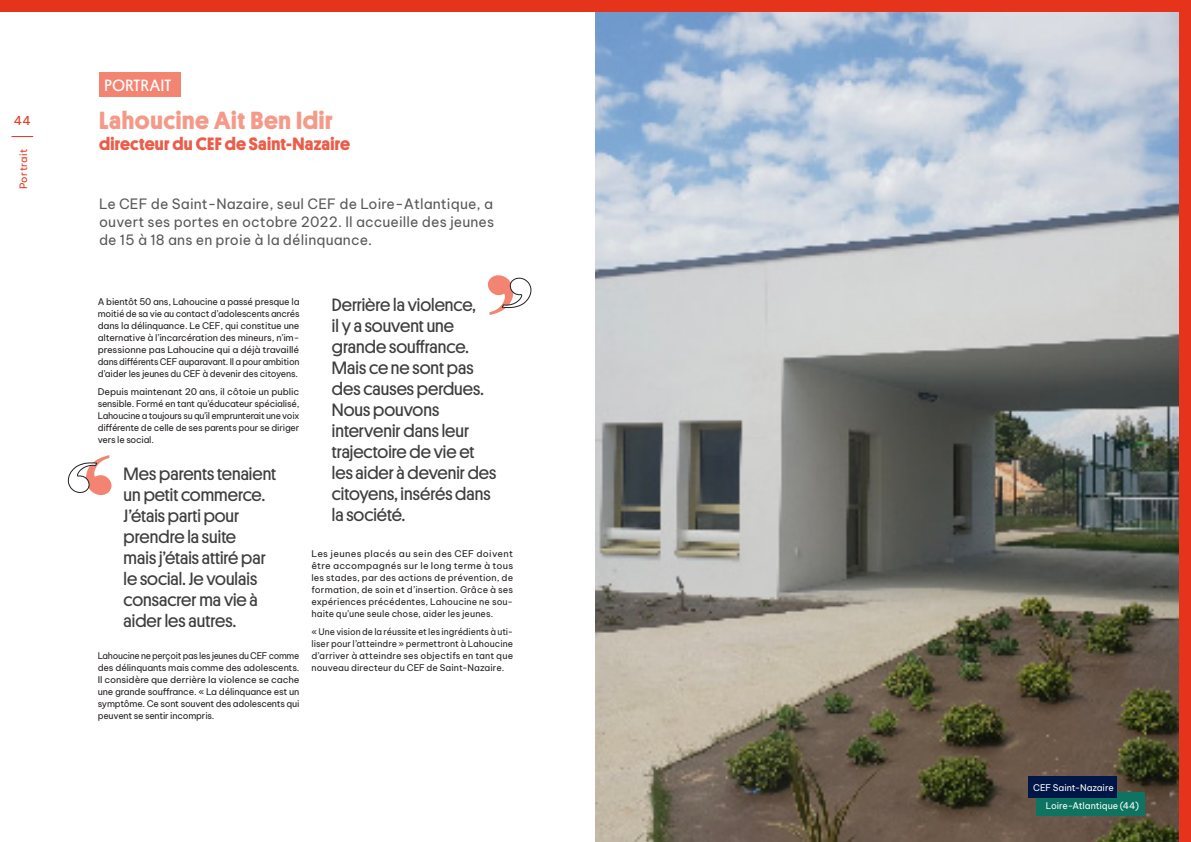
<style>
.page{position:relative;width:1191px;height:842px;background:#fff}
.page>*{position:absolute;margin:0;border:0;box-sizing:border-box;transform-origin:0 0}
.Titre_-_Rubrique{font:700 25px "Platform";letter-spacing:.025em;color:#f59a89}
.texte_calendrier{font:18px/21px "Platform";color:#3e3e3f}
.Titre_-_Rubrique-2{font:700 18px "Platform";letter-spacing:.015em;color:#eb5c49}
.Titre_-_Rubrique-3{font:16.4px "Platform";letter-spacing:.03em;color:#fff}
.texte_courant{font:14px/18px "Be Vietnam Pro";letter-spacing:.01em;color:#57585a;text-align:justify}
.pagination_2{font:12px "Be Vietnam Pro";color:#e6331c}
.pagination_2-2{font:10px "Be Vietnam Pro";letter-spacing:.03em;color:#e6331c}
.texte_courant-2{font:9px/12px "Be Vietnam Pro";letter-spacing:-.02em;color:#231f20;text-align:justify}
.texte_courant-3{font:9px/12px "Be Vietnam Pro";letter-spacing:-.02em;color:#231f20;text-align:justify;scale:1.05 1}
.sous-titre{font:9px "Be Vietnam Pro";letter-spacing:-.005em;color:#fff}
</style>
<div class="page">
<img style="left:595px;top:11px;width:584px;height:831px">
<div style="left:1036px;top:792px;width:108px;height:23px;background:#0d7462"></div>
<div style="left:1027px;top:776px;width:89px;height:21px;background:#001646"></div>
<div style="left:1179px;top:0;width:12px;height:842px;background:#e6331c"></div>
<div style="left:0;top:0;width:1191px;height:11px;background:#e6331c"></div>
<svg style="left:11px;top:136px;width:23px;height:1px"></svg>
<div style="left:99px;top:72px;width:81px;height:25px;background:#f48472"></div>
<svg style="left:68px;top:455px;width:44px;height:40px"></svg>
<svg style="left:488px;top:275px;width:43px;height:40px"></svg>
<p class="pagination_2" style="left:14px;top:110px;width:19px">44</p>
<p class="pagination_2-2" style="left:15px;top:189px;width:42px;rotate:-90deg">Portrait</p>
<p class="pagination_2-2" style="left:16px;top:229px;width:82px;rotate:-90deg">Titre de section</p>
<p class="Titre_-_Rubrique-3" style="left:105px;top:74px;width:68px">PORTRAIT</p>
<p class="Titre_-_Rubrique" style="left:99px;top:102px;width:235px">Lahoucine Ait Ben Idir</p>
<p class="Titre_-_Rubrique-2" style="left:99px;top:131px;width:252px">directeur du CEF de Saint-Nazaire</p>
<p class="texte_courant" style="left:99px;top:193px;width:396px">Le CEF de Saint-Nazaire, seul CEF de Loire-Atlantique, a ouvert ses portes en octobre 2022. Il accueille des jeunes de 15 à 18 ans en proie à la délinquance.</p>
<p class="texte_courant-2" style="left:98px;top:294px;width:203px">A bientôt 50 ans, Lahoucine a passé presque la moitié de sa vie au contact d’adolescents ancrés dans la délinquance. Le CEF, qui constitue une alternative à l’incarcération des mineurs, n’im&shy;pressionne pas Lahoucine qui a déjà travaillé dans différents CEF auparavant. Il a pour ambition d’aider les jeunes du CEF à devenir des citoyens.</p>
<p class="texte_courant-3" style="left:98px;top:384px;width:194px">Depuis maintenant 20 ans, il côtoie un public sensible. Formé en tant qu’éducateur spécialisé, Lahoucine a toujours su qu’il emprunterait une voix différente de celle de ses parents pour se diriger vers le social.</p>
<p class="texte_calendrier" style="left:124px;top:462px;width:154px">Mes parents tenaient un petit commerce.<br>J’étais parti pour prendre la suite<br>mais j’étais attiré par le social. Je voulais consacrer ma vie à aider les autres.</p>
<p class="texte_courant-2" style="left:98px;top:648px;width:203px;text-align:left">Lahoucine ne perçoit pas les jeunes du CEF comme des délinquants mais comme des adolescents.<br>Il considère que derrière la violence se cache une grande souffrance. « La délinquance est un symptôme. Ce sont souvent des adolescents qui peuvent se sentir incompris.</p>
<p class="texte_calendrier" style="left:332px;top:293px;width:166px">Derrière la violence,<br>il y a souvent une grande souffrance.<br>Mais ce ne sont pas des causes perdues.<br>Nous pouvons intervenir dans leur trajectoire de vie et les aider à devenir des citoyens, insérés dans la société.</p>
<p class="texte_courant-3" style="left:311px;top:546px;width:194px">Les jeunes placés au sein des CEF doivent être accompagnés sur le long terme à tous les stades, par des actions de prévention, de formation, de soin et d’insertion. Grâce à ses expériences précédentes, Lahoucine ne sou&shy;haite qu’une seule chose, aider les jeunes.</p>
<p class="texte_courant-2" style="left:311px;top:624px;width:203px">« Une vision de la réussite et les ingrédients à uti&shy;liser pour l’atteindre » permettront à Lahoucine d’arriver à atteindre ses objectifs en tant que nouveau directeur du CEF de Saint-Nazaire.</p>
<p class="sous-titre" style="left:1033px;top:780px;width:82px">CEF Saint-Nazaire</p>
<p class="sous-titre" style="left:1045px;top:798px;width:95px">Loire-Atlantique (44)</p>
</div>
